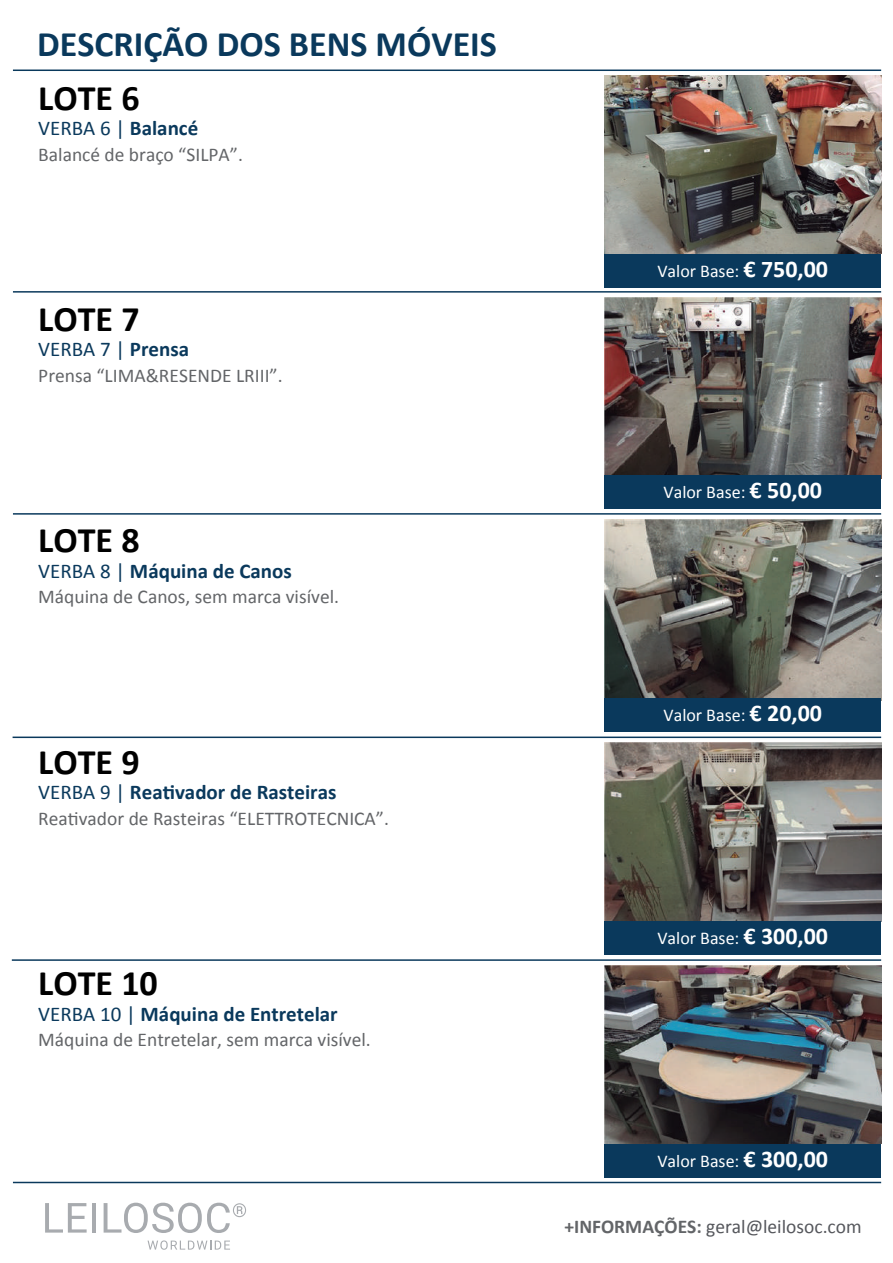
<style>
.page{position:relative;width:893px;height:1263px;background:#fff}
.page>*{position:absolute;margin:0;border:0;box-sizing:border-box;transform-origin:0 0}
.t1{font:700 36px "Calibri";color:#000}
.t2{font:700 36px "Calibri";color:#0a395c}
.t3{font:700 21px "Calibri";color:#0a395c}
.t4{font:21px "Calibri";color:#0a395c}
.t5{font:19.5px "Calibri";color:#636568}
.t6{font:19.5px "Calibri";color:#55575c}
.t7{font:18px "Calibri";color:#fff}
.s1{font-weight:700}
.s2{font-weight:400}
.s3{font-weight:700;font-size:24px}
.s4{font-weight:700;color:#636568}
</style>
<div class="page">
<img style="left:605px;top:965px;width:276px;height:179px">
<img style="left:605px;top:742px;width:276px;height:179px">
<img style="left:604px;top:519px;width:277px;height:181px">
<img style="left:604px;top:298px;width:277px;height:181px">
<img style="left:604px;top:75px;width:277px;height:179px">
<hr style="left:13px;top:70px;width:868px;height:1px;background:#0a395c">
<hr style="left:13px;top:291px;width:868px;height:2px;background:#0a395c">
<hr style="left:13px;top:513px;width:868px;height:2px;background:#0a395c">
<hr style="left:13px;top:736px;width:868px;height:2px;background:#0a395c">
<hr style="left:12px;top:959px;width:869px;height:2px;background:#0a395c">
<hr style="left:13px;top:1182px;width:868px;height:1px;background:#0a395c">
<div style="left:605px;top:254px;width:276px;height:33px;background:#0a395c"></div>
<div style="left:605px;top:475px;width:276px;height:34px;background:#0a395c"></div>
<div style="left:605px;top:698px;width:276px;height:34px;background:#0a395c"></div>
<div style="left:605px;top:921px;width:276px;height:34px;background:#0a395c"></div>
<div style="left:605px;top:1144px;width:276px;height:33px;background:#0a395c"></div>
<svg style="left:45px;top:1203px;width:42px;height:29px"></svg>
<hr style="left:92px;top:1203px;width:4px;height:29px;background:#a8abaf">
<svg style="left:104px;top:1203px;width:142px;height:30px"></svg>
<svg style="left:148px;top:1240px;width:82px;height:10px"></svg>
<h1 class="t2" style="left:37px;top:18px;width:461px">DESCRIÇÃO DOS BENS MÓVEIS</h1>
<h1 class="t1" style="left:38px;top:72px;width:103px">LOTE 6</h1>
<p class="t4" style="left:38px;top:115px;width:162px">VERBA 6 | <span class="s1">Balancé</span></p>
<p class="t5" style="left:38px;top:142px;width:206px">Balancé de braço “SILPA”.</p>
<h1 class="t1" style="left:38px;top:294px;width:103px">LOTE 7</h1>
<p class="t4" style="left:38px;top:336px;width:152px">VERBA 7 | <span class="s1">Prensa</span></p>
<p class="t5" style="left:38px;top:363px;width:246px">Prensa “LIMA&amp;RESENDE LRIII”.</p>
<h1 class="t1" style="left:38px;top:515px;width:103px">LOTE 8</h1>
<p class="t3" style="left:38px;top:556px;width:255px"><span class="s2">VERBA 8 |</span> Máquina de Canos</p>
<p class="t5" style="left:38px;top:585px;width:302px">Máquina de Canos, sem marca visível.</p>
<h1 class="t1" style="left:38px;top:736px;width:103px">LOTE 9</h1>
<p class="t3" style="left:38px;top:777px;width:300px"><span class="s2">VERBA 9 |</span> Reativador de Rasteiras</p>
<p class="t5" style="left:38px;top:806px;width:352px">Reativador de Rasteiras “ELETTROTECNICA”.</p>
<h1 class="t1" style="left:38px;top:958px;width:121px">LOTE 10</h1>
<p class="t3" style="left:38px;top:999px;width:301px"><span class="s2">VERBA 10 |</span> Máquina de Entretelar</p>
<p class="t5" style="left:38px;top:1027px;width:334px">Máquina de Entretelar, sem marca visível.</p>
<p class="t7" style="left:657px;top:260px;width:172px">Valor Base: <span class="s3">€ 750,00</span></p>
<p class="t7" style="left:663px;top:481px;width:160px">Valor Base: <span class="s3">€ 50,00</span></p>
<p class="t7" style="left:663px;top:704px;width:160px">Valor Base: <span class="s3">€ 20,00</span></p>
<p class="t7" style="left:657px;top:927px;width:172px">Valor Base: <span class="s3">€ 300,00</span></p>
<p class="t7" style="left:657px;top:1149px;width:172px">Valor Base: <span class="s3">€ 300,00</span></p>
<p class="t6" style="left:564px;top:1215px;width:299px"><span class="s4">+INFORMAÇÕES:</span> geral@leilosoc.com</p>
</div>
